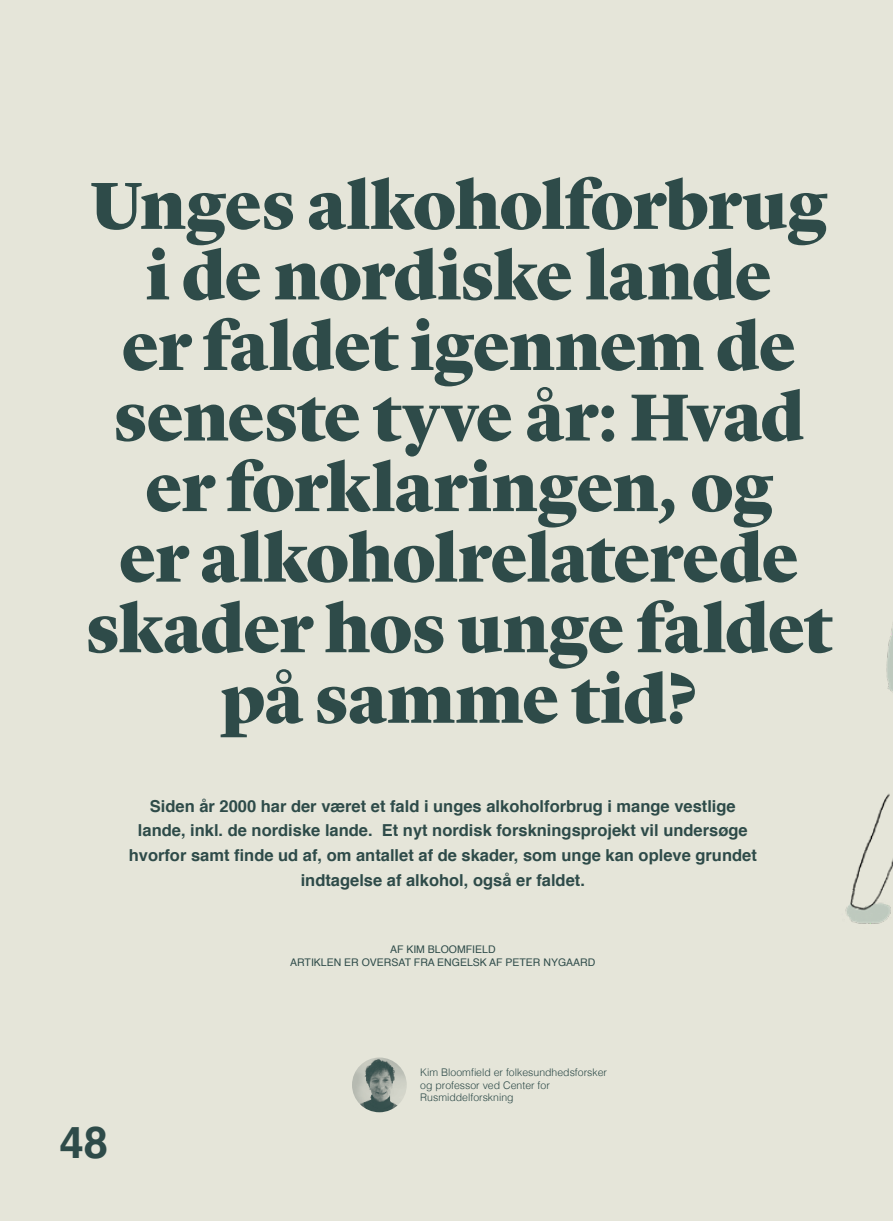
<style>
.page{position:relative;width:893px;height:1221px;background:#fff}
.page>*{position:absolute;margin:0;border:0;box-sizing:border-box;transform-origin:0 0}
.t1{font:900 69px/70.5px "Lyon Display";letter-spacing:-.015em;color:#2e4b49;text-align:center}
.t2{font:700 43.95px "Helvetica";color:#2e4b49}
.t3{font:700 16.5px/24.8px "Helvetica";color:#2e4b49;text-align:center}
.t4{font:300 10.5px/12.6px "Helvetica";color:#2e4b49}
.t5{font:10.5px/12.6px "Helvetica";color:#2e4b49;text-align:center}
</style>
<div class="page">
<div style="left:0;top:0;width:893px;height:1220px;background:#e5e5d9"></div>
<img style="left:352px;top:1057px;width:55px;height:55px;border-radius:27px">
<img style="left:845px;top:624px;width:48px;height:300px">
<h1 class="t1" style="left:86px;top:164px;width:747px">Unges alkoholforbrug i de nordiske lande<br>er faldet igennem de seneste tyve år: Hvad er forklaringen, og<br>er alkoholrelaterede skader hos unge faldet på samme tid?</h1>
<p class="t3" style="left:129px;top:793px;width:630px">Siden år 2000 har der været et fald i unges alkoholforbrug i mange vestlige lande, inkl. de nordiske lande. Et nyt nordisk forskningsprojekt vil undersøge hvorfor samt finde ud af, om antallet af de skader, som unge kan opleve grundet indtagelse af alkohol, også er faldet.</p>
<p class="t5" style="left:290px;top:943px;width:307px">AF KIM BLOOMFIELD<br>ARTIKLEN ER OVERSAT FRA ENGELSK AF PETER NYGAARD</p>
<h2 class="t2" style="left:60px;top:1106px;width:50px">48</h2>
<p class="t4" style="left:420px;top:1065px;width:188px">Kim Bloomfield er folkesundhedsforsker og professor ved Center for<br>Rusmiddelforskning</p>
</div>
